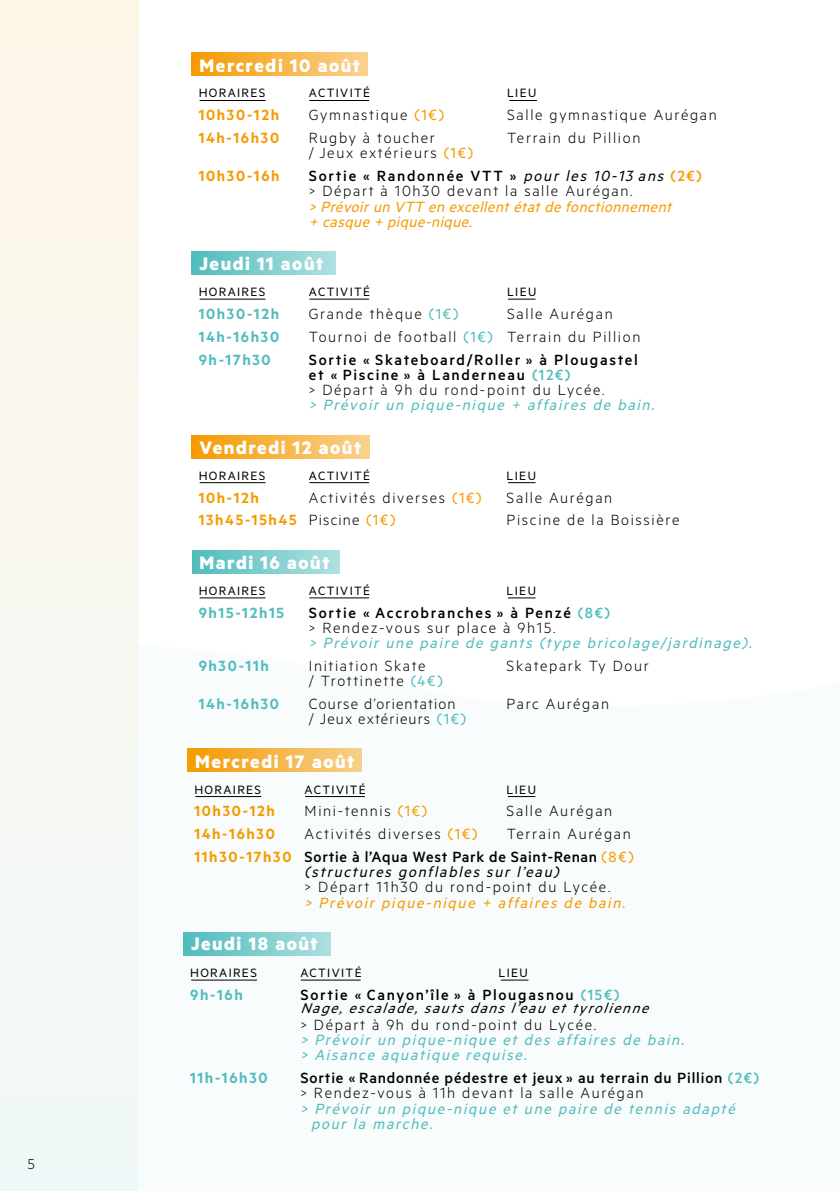
<style>
.page{position:relative;width:840px;height:1191px;background:#fff}
.page>*{position:absolute;margin:0;border:0;box-sizing:border-box;transform-origin:0 0}
.t1{font:700 20.4px "Metric";letter-spacing:.075em;color:#fff}
.t2{font:300 16.6px/15.2px "Metric";letter-spacing:.1em;color:#000}
.t3{font:italic 16.6px/15.2px "Metric";color:#50bcbd}
.t4{font:500 16.6px/15.2px "Metric";letter-spacing:.095em;color:#000}
.t5{font:italic 16.6px/15.2px "Metric";color:#f59a00}
.t6{font:500 16.6px/15.2px "Metric";letter-spacing:.05em;color:#000}
.t7{font:600 16.6px "Metric";letter-spacing:.1em;color:#f59a00}
.t8{font:600 16.6px "Metric";letter-spacing:.1em;color:#50bcbd}
.t9{font:500 16.6px/22.8px "Metric";letter-spacing:.04em;color:#000;text-align:right}
.t10{font:300 16.6px/15.2px "Metric";letter-spacing:.07em;color:#000}
.t11{font:italic 16.6px "Metric";color:#000}
.t12{font:italic 16px "Metric";color:#000}
.t13{font:300 16px "Metric";color:#000}
.t14{font:13.6px "Metric";letter-spacing:.1em;color:#000}
.s1{font-weight:400;color:#f59a00}
.s2{font-weight:500}
.s3{font-weight:400;font-style:italic}
.s4{font-weight:500;color:#f59a00}
.s5{font-weight:400;color:#50bcbd}
.s6{color:#50bcbd}
.s7{font-weight:300}
.s8{font-weight:300;color:#000}
.s9{font-weight:400}
.s10{font-weight:600;color:#f59a00}
</style>
<div class="page">
<div style="left:0;top:0;width:138px;height:1191px;background:#f8f7f0"></div>
<hr style="left:138px;top:645px;width:1px;height:546px;background:#ffe9ab">
<div style="left:191px;top:52px;width:176px;height:24px;background:linear-gradient(to right,#f59a00,#fad18c)"></div>
<hr style="left:199px;top:100px;width:66px;height:1px;background:#000">
<hr style="left:309px;top:100px;width:60px;height:1px;background:#000">
<svg style="left:509px;top:100px;width:27px;height:1px"></svg>
<div style="left:191px;top:251px;width:145px;height:24px;background:linear-gradient(to right,#4fbcbd,#b0e1e1)"></div>
<hr style="left:199px;top:299px;width:66px;height:1px;background:#000">
<hr style="left:309px;top:299px;width:60px;height:1px;background:#000">
<svg style="left:508px;top:299px;width:27px;height:1px"></svg>
<div style="left:191px;top:550px;width:148px;height:24px;background:linear-gradient(to right,#50bcbc,#b0e0e1)"></div>
<hr style="left:199px;top:597px;width:66px;height:1px;background:#000">
<hr style="left:309px;top:597px;width:60px;height:1px;background:#000">
<svg style="left:508px;top:597px;width:27px;height:1px"></svg>
<div style="left:191px;top:434px;width:179px;height:24px;background:linear-gradient(to right,#f59a00,#fad18d)"></div>
<hr style="left:199px;top:482px;width:66px;height:1px;background:#000">
<hr style="left:309px;top:482px;width:60px;height:1px;background:#000">
<svg style="left:508px;top:482px;width:27px;height:1px"></svg>
<div style="left:187px;top:748px;width:175px;height:24px;background:linear-gradient(to right,#f59900,#f7d08b)"></div>
<hr style="left:195px;top:796px;width:66px;height:1px;background:#000">
<hr style="left:305px;top:796px;width:59px;height:1px;background:#000">
<svg style="left:507px;top:796px;width:28px;height:1px"></svg>
<div style="left:183px;top:932px;width:147px;height:24px;background:linear-gradient(to right,#50bcbd,#addfdf)"></div>
<hr style="left:191px;top:979px;width:66px;height:1px;background:#000">
<hr style="left:301px;top:979px;width:59px;height:1px;background:#000">
<svg style="left:500px;top:979px;width:28px;height:1px"></svg>
<p class="t13" style="left:28px;top:1155px;width:9px">5</p>
<p class="t1" style="left:199px;top:53px;width:162px">Mercredi 10 août</p>
<p class="t14" style="left:198px;top:85px;width:68px">HORAIRES</p>
<p class="t14" style="left:309px;top:85px;width:63px">ACTIVITÉ</p>
<p class="t14" style="left:507px;top:85px;width:31px">LIEU</p>
<p class="t7" style="left:198px;top:105px;width:82px">10h30-12h</p>
<p class="t2" style="left:309px;top:107px;width:137px">Gymnastique <span class="s1">(1€)</span></p>
<p class="t2" style="left:507px;top:107px;width:211px">Salle gymnastique Aurégan</p>
<p class="t7" style="left:198px;top:128px;width:82px">14h-16h30</p>
<p class="t2" style="left:309px;top:130px;width:166px">Rugby à toucher<br>/ Jeux extérieurs <span class="s1">(1€)</span></p>
<p class="t2" style="left:507px;top:130px;width:135px">Terrain du Pillion</p>
<p class="t7" style="left:198px;top:166px;width:82px">10h30-16h</p>
<p class="t2" style="left:309px;top:168px;width:394px"><span class="s2">Sortie « Randonnée VTT »</span> <span class="s3">pour les 10-13ans</span><span class="s4">(2€) </span>&gt; Départ à 10h30 devant la salle Aurégan.</p>
<p class="t5" style="left:309px;top:198px;width:368px">&gt; Prévoirun VTT en excellentétatde fonctionnement + casque + pique-nique.</p>
<p class="t1" style="left:199px;top:252px;width:125px">Jeudi 11 août</p>
<p class="t14" style="left:198px;top:284px;width:68px">HORAIRES</p>
<p class="t14" style="left:309px;top:284px;width:63px">ACTIVITÉ</p>
<p class="t14" style="left:507px;top:284px;width:31px">LIEU</p>
<p class="t8" style="left:198px;top:304px;width:82px">10h30-12h</p>
<p class="t2" style="left:309px;top:305px;width:151px">Grande thèque <span class="s5">(1€)</span></p>
<p class="t2" style="left:507px;top:305px;width:107px">Salle Aurégan</p>
<p class="t8" style="left:198px;top:327px;width:82px">14h-16h30</p>
<p class="t2" style="left:309px;top:328px;width:333px">Tournoi de football <span class="s5">(1€)</span> Terrain du Pillion</p>
<p class="t8" style="left:198px;top:350px;width:73px">9h-17h30</p>
<p class="t4" style="left:309px;top:351px;width:330px">Sortie « Skateboard/Roller » à Plougastel et « Piscine » à Landerneau <span class="s6">(12€)<br></span><span class="s7">&gt; Départ à 9h du rond-point du Lycée.</span></p>
<p class="t3" style="left:309px;top:397px;width:350px">&gt; Prévoir un pique-nique + affaires de bain.</p>
<p class="t1" style="left:199px;top:435px;width:163px">Vendredi 12 août</p>
<p class="t14" style="left:198px;top:467px;width:68px">HORAIRES</p>
<p class="t14" style="left:309px;top:467px;width:63px">ACTIVITÉ</p>
<p class="t14" style="left:506px;top:467px;width:31px">LIEU</p>
<p class="t7" style="left:198px;top:487px;width:62px">10h-12h</p>
<p class="t2" style="left:309px;top:489px;width:174px">Activités diverses <span class="s1">(1€)</span></p>
<p class="t2" style="left:506px;top:489px;width:107px">Salle Aurégan</p>
<p class="t7" style="left:198px;top:510px;width:198px">13h45-15h45 <span class="s8">Piscine</span> <span class="s9">(1€)</span></p>
<p class="t2" style="left:506px;top:512px;width:174px">Piscine de la Boissière</p>
<p class="t1" style="left:199px;top:550px;width:131px">Mardi 16 août</p>
<p class="t14" style="left:198px;top:582px;width:68px">HORAIRES</p>
<p class="t14" style="left:309px;top:582px;width:63px">ACTIVITÉ</p>
<p class="t14" style="left:506px;top:582px;width:31px">LIEU</p>
<p class="t8" style="left:198px;top:602px;width:87px">9h15-12h15</p>
<p class="t4" style="left:309px;top:604px;width:302px">Sortie « Accrobranches » à Penzé <span class="s6">(8€) </span><span class="s7">&gt; Rendez-vous sur place à 9h15.</span></p>
<p class="t3" style="left:309px;top:634px;width:448px">&gt; Prévoir une paire de gants (type bricolage/jardinage).</p>
<p class="t8" style="left:198px;top:656px;width:72px">9h30-11h</p>
<p class="t2" style="left:309px;top:657px;width:135px">Initiation Skate<br>/ Trottinette <span class="s5">(4€)</span></p>
<p class="t2" style="left:506px;top:657px;width:143px">Skatepark Ty Dour</p>
<p class="t8" style="left:198px;top:694px;width:82px">14h-16h30</p>
<p class="t10" style="left:309px;top:695px;width:159px">Course d’orientation<br>/ Jeux extérieurs <span class="s5">(1€)</span></p>
<p class="t2" style="left:506px;top:695px;width:104px">Parc Aurégan</p>
<p class="t1" style="left:195px;top:749px;width:160px">Mercredi 17 août</p>
<p class="t14" style="left:194px;top:781px;width:68px">HORAIRES</p>
<p class="t14" style="left:304px;top:781px;width:63px">ACTIVITÉ</p>
<p class="t14" style="left:506px;top:781px;width:31px">LIEU</p>
<p class="t7" style="left:194px;top:801px;width:82px">10h30-12h</p>
<p class="t2" style="left:304px;top:803px;width:124px">Mini-tennis <span class="s1">(1€)</span></p>
<p class="t2" style="left:506px;top:803px;width:107px">Salle Aurégan</p>
<p class="t7" style="left:194px;top:824px;width:82px">14h-16h30</p>
<p class="t2" style="left:304px;top:826px;width:174px">Activités diverses <span class="s1">(1€)</span></p>
<p class="t9" style="left:194px;top:822px;width:440px"><span class="s7">Terrain Aurégan<br></span><span class="s10">11h30-17h30</span> Sortie à l’Aqua West Park de Saint-Renan <span class="s1">(8€)</span></p>
<p class="t11" style="left:304px;top:862px;width:259px">(structures gonflables sur l’eau)</p>
<p class="t2" style="left:304px;top:879px;width:307px">&gt; Départ 11h30 du rond-point du Lycée.</p>
<p class="t5" style="left:304px;top:894px;width:326px">&gt; Prévoir pique-nique + affaires de bain.</p>
<p class="t1" style="left:191px;top:931px;width:128px">Jeudi 18 août</p>
<p class="t14" style="left:190px;top:965px;width:68px">HORAIRES</p>
<p class="t14" style="left:300px;top:965px;width:63px">ACTIVITÉ</p>
<p class="t14" style="left:498px;top:965px;width:31px">LIEU</p>
<p class="t8" style="left:190px;top:985px;width:54px">9h-16h</p>
<p class="t4" style="left:300px;top:986px;width:320px">Sortie « Canyon’île » à Plougasnou <span class="s6">(15€)</span></p>
<p class="t12" style="left:300px;top:998px;width:355px">Nage,escalade,sautsdansl’eau ettyrolienne</p>
<p class="t2" style="left:300px;top:1016px;width:297px">&gt; Départ à 9h du rond-point du Lycée.</p>
<p class="t3" style="left:300px;top:1032px;width:389px">&gt; Prévoir un pique-nique et des affaires de bain. &gt; Aisance aquatique requise.</p>
<p class="t8" style="left:190px;top:1068px;width:79px">11h-16h30</p>
<p class="t6" style="left:300px;top:1070px;width:460px">Sortie « Randonnée pédestre et jeux » au terrain du Pillion <span class="s6">(2€) </span><span class="s7">&gt; Rendez-vous à 11h devant la salle Aurégan</span></p>
<p class="t3" style="left:311px;top:1100px;width:429px;text-indent:-11px">&gt; Prévoir un pique-nique et une paire de tennis adapté pour la marche.</p>
</div>
